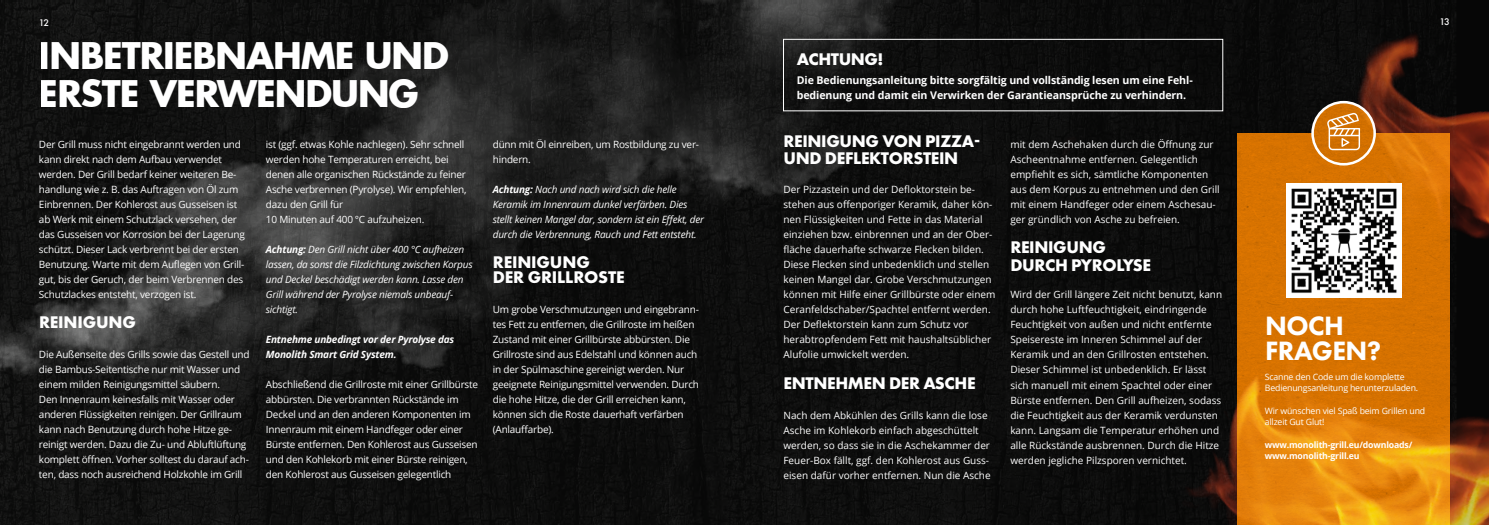
<style>
.page{position:relative;width:1489px;height:525px;background:#fff}
.page>*{position:absolute;margin:0;border:0;box-sizing:border-box;transform-origin:0 0}
.t1{font:700 35.88px/38.2px "Futura";letter-spacing:-.03em;color:#fff}
.t2{font:800 27.5px/25px "Futura PT";letter-spacing:-.02em;color:#fff}
.t3{font:700 17.5px/17.5px "Futura PT";letter-spacing:-.02em;color:#fff}
.t4{font:700 10.62px/15px "Open Sans";letter-spacing:-.01em;color:#fff}
.t5{font:10px/15px "Open Sans";letter-spacing:-.02em;color:#fff}
.t6{font:10px/15px "Open Sans";color:#fff}
.t7{font:italic 10px/15px "Open Sans";letter-spacing:-.02em;color:#fff}
.t8{font:italic 700 10px/15px "Open Sans";letter-spacing:-.02em;color:#fff}
.t9{font:500 10px "Futura PT";color:#fff}
.t10{font:8.75px/11.2px "Open Sans";letter-spacing:-.02em;color:#fff}
.t11{font:700 8.75px/11.2px "Open Sans";letter-spacing:-.02em;color:#fff}
.s1{font-weight:700}
</style>
<div class="page">
<img style="left:1275px;top:0;width:213px;height:524px">
<img style="left:1312px;top:0;width:176px;height:447px">
<img style="left:0;top:0;width:1275px;height:524px">
<p class="t9" style="left:39px;top:16px;width:12px">12</p>
<p class="t9" style="left:1439px;top:16px;width:12px">13</p>
<h1 class="t1" style="left:39px;top:35px;width:411px">INBETRIEBNAHME UND<br>ERSTE VERWENDUNG</h1>
<p class="t5" style="left:39px;top:136px;width:207px">Der Grill muss nicht eingebrannt werden und kann direkt nach dem Aufbau verwendet werden. Der Grill bedarf keiner weiteren Be&shy;handlung wie z. B. das Auftragen von Öl zum Einbrennen. Der Kohlerost aus Gusseisen ist ab Werk mit einem Schutzlack versehen, der das Gusseisen vor Korrosion bei der Lagerung schützt. Dieser Lack verbrennt bei der ersten Benutzung. Warte mit dem Auflegen von Grill&shy;gut, bis der Geruch, der beim Verbrennen des Schutzlackes entsteht, verzogen ist.</p>
<h3 class="t3" style="left:39px;top:313px;width:98px">REINIGUNG</h3>
<p class="t5" style="left:39px;top:346px;width:212px">Die Außenseite des Grills sowie das Gestell und die Bambus-Seitentische nur mit Wasser und einem milden Reinigungsmittel säubern.<br>Den Innenraum keinesfalls mit Wasser oder anderen Flüssigkeiten reinigen. Der Grillraum kann nach Benutzung durch hohe Hitze ge&shy;reinigt werden. Dazu die Zu- und Abluftlüftung komplett öffnen. Vorher solltest du darauf ach&shy;ten, dass noch ausreichend Holzkohle im Grill</p>
<p class="t5" style="left:266px;top:136px;width:202px">ist (ggf. etwas Kohle nachlegen). Sehr schnell werden hohe Temperaturen erreicht, bei denen alle organischen Rückstände zu feiner Asche verbrennen (Pyrolyse). Wir empfehlen, dazu den Grill für<br>10 Minuten auf 400 °C aufzuheizen.</p>
<p class="t7" style="left:266px;top:241px;width:208px"><span class="s1">Achtung:</span> Den Grill nicht über 400 °C aufheizen lassen, da sonst die Filzdichtung zwischen Korpus und Deckel beschädigt werden kann. Lasse den Grill während der Pyrolyse niemals unbeauf&shy;sichtigt.</p>
<p class="t8" style="left:266px;top:331px;width:190px">Entnehme unbedingt vor der Pyrolyse das<br>Monolith Smart Grid System.</p>
<p class="t5" style="left:266px;top:376px;width:214px">Abschließend die Grillroste mit einer Grillbürste abbürsten. Die verbrannten Rückstände im Deckel und an den anderen Komponenten im Innenraum mit einem Handfeger oder einer Bürste entfernen. Den Kohlerost aus Gusseisen und den Kohlekorb mit einer Bürste reinigen, den Kohlerost aus Gusseisen gelegentlich</p>
<p class="t5" style="left:493px;top:136px;width:208px">dünn mit Öl einreiben, um Rostbildung zu ver&shy;hindern.</p>
<p class="t7" style="left:493px;top:181px;width:213px"><span class="s1">Achtung:</span> Nach und nach wird sich die helle Keramik im Innenraum dunkel verfärben. Dies stellt keinen Mangel dar, sondern ist ein Effekt, der durch die Verbrennung, Rauch und Fett entsteht.</p>
<h3 class="t3" style="left:493px;top:254px;width:133px;line-height:15px">REINIGUNG<br>DER GRILLROSTE</h3>
<p class="t5" style="left:493px;top:301px;width:208px">Um grobe Verschmutzungen und eingebrann&shy;tes Fett zu entfernen, die Grillroste im heißen Zustand mit einer Grillbürste abbürsten. Die Grillroste sind aus Edelstahl und können auch in der Spülmaschine gereinigt werden. Nur geeignete Reinigungsmittel verwenden. Durch die hohe Hitze, die der Grill erreichen kann, können sich die Roste dauerhaft verfärben (Anlauffarbe).</p>
<h3 class="t3" style="left:796px;top:50px;width:88px">ACHTUNG!</h3>
<p class="t4" style="left:796px;top:72px;width:397px">Die Bedienungsanleitung bitte sorgfältig und vollständig lesen um eine Fehl&shy;bedienung und damit ein Verwirken der Garantieansprüche zu verhindern.</p>
<h3 class="t3" style="left:783px;top:131px;width:198px">REINIGUNG VON PIZZA-<br>UND DEFLEKTORSTEIN</h3>
<p class="t6" style="left:783px;top:182px;width:213px">Der Pizzastein und der Defloktorstein be&shy;stehen aus offenporiger Keramik, daher kön&shy;nen Flüssigkeiten und Fette in das Material einziehen bzw. einbrennen und an der Ober&shy;fläche dauerhafte schwarze Flecken bilden.<br>Diese Flecken sind unbedenklich und stellen keinen Mangel dar. Grobe Verschmutzungen können mit Hilfe einer Grillbürste oder einem Ceranfeldschaber/Spachtel entfernt werden.<br>Der Deflektorstein kann zum Schutz vor herabtropfendem Fett mit haushaltsüblicher Alufolie umwickelt werden.</p>
<h3 class="t3" style="left:783px;top:373px;width:194px">ENTNEHMEN DER ASCHE</h3>
<p class="t6" style="left:783px;top:407px;width:209px">Nach dem Abkühlen des Grills kann die lose Asche im Kohlekorb einfach abgeschüttelt werden, so dass sie in die Aschekammer der Feuer-Box fällt, ggf. den Kohlerost aus Guss&shy;eisen dafür vorher entfernen. Nun die Asche</p>
<p class="t6" style="left:1010px;top:137px;width:211px">mit dem Aschehaken durch die Öffnung zur Ascheentnahme entfernen. Gelegentlich empfiehlt es sich, sämtliche Komponenten aus dem Korpus zu entnehmen und den Grill mit einem Handfeger oder einem Aschesau&shy;ger gründlich von Asche zu befreien.</p>
<h3 class="t3" style="left:1010px;top:238px;width:142px">REINIGUNG<br>DURCH PYROLYSE</h3>
<p class="t6" style="left:1010px;top:287px;width:213px">Wird der Grill längere Zeit nicht benutzt, kann durch hohe Luftfeuchtigkeit, eindringende Feuchtigkeit von außen und nicht entfernte Speisereste im Inneren Schimmel auf der Keramik und an den Grillrosten entstehen.<br>Dieser Schimmel ist unbedenklich. Er lässt sich manuell mit einem Spachtel oder einer Bürste entfernen. Den Grill aufheizen, sodass die Feuchtigkeit aus der Keramik verdunsten kann. Langsam die Temperatur erhöhen und alle Rückstände ausbrennen. Durch die Hitze werden jegliche Pilzsporen vernichtet.</p>
<h2 class="t2" style="left:1264px;top:312px;width:118px">NOCH<br>FRAGEN?</h2>
<p class="t10" style="left:1264px;top:371px;width:155px">Scanne den Code um die komplette<br>Bedienungsanleitung herunterzuladen.</p>
<p class="t10" style="left:1264px;top:405px;width:162px">Wir wünschen viel Spaß beim Grillen und allzeit Gut Glut!</p>
<p class="t11" style="left:1264px;top:438px;width:149px">www.monolith-grill.eu/downloads/ www.monolith-grill.eu</p>
</div>
